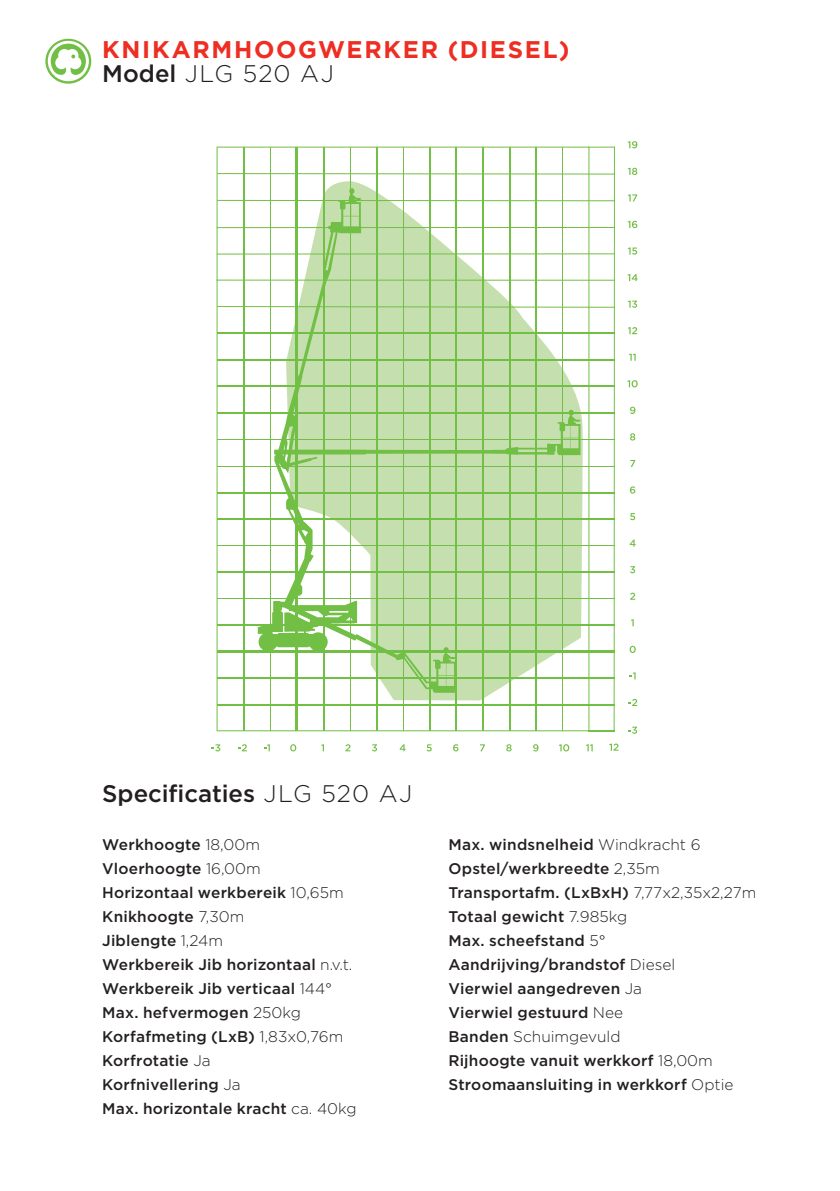
<style>
.page{position:relative;width:840px;height:1191px;background:#fff}
.page>*{position:absolute;margin:0;border:0;box-sizing:border-box;transform-origin:0 0}
.Machine_hoogwerker{font:700 24px "Gotham";letter-spacing:.07em;color:#ee2e22}
.Type_hoogwerker{font:500 24px "Gotham";letter-spacing:-.005em;color:#231f20}
.Type_hoogwerker-2{font:300 24px "Gotham";letter-spacing:.045em;color:#231f20}
.info_hoogwerker{font:500 15.4px "Gotham";letter-spacing:.015em;color:#231f20}
.info_hoogwerker-2{font:300 15.4px "Gotham";color:#231f20}
.s1{font-weight:500}
.s2{font-weight:300}
</style>
<div class="page">
<svg style="left:45px;top:39px;width:46px;height:45px"></svg>
<hr style="left:217px;top:253px;width:397px;height:1px;background:#71bf44">
<hr style="left:217px;top:651px;width:397px;height:2px;background:#71bf44">
<svg style="left:216px;top:147px;width:373px;height:584px"></svg>
<hr style="left:217px;top:704px;width:397px;height:1px;background:#71bf44">
<hr style="left:217px;top:678px;width:397px;height:1px;background:#71bf44">
<hr style="left:217px;top:439px;width:397px;height:1px;background:#71bf44">
<hr style="left:217px;top:465px;width:397px;height:1px;background:#71bf44">
<hr style="left:217px;top:492px;width:397px;height:1px;background:#71bf44">
<hr style="left:217px;top:518px;width:397px;height:1px;background:#71bf44">
<hr style="left:217px;top:545px;width:397px;height:1px;background:#71bf44">
<hr style="left:217px;top:572px;width:397px;height:1px;background:#71bf44">
<hr style="left:217px;top:598px;width:397px;height:1px;background:#71bf44">
<hr style="left:217px;top:625px;width:397px;height:1px;background:#71bf44">
<hr style="left:296px;top:148px;width:2px;height:582px;background:#71bf44">
<hr style="left:562px;top:148px;width:1px;height:582px;background:#71bf44">
<hr style="left:613px;top:147px;width:1px;height:584px;background:#71bf44">
<hr style="left:535px;top:148px;width:1px;height:582px;background:#71bf44">
<hr style="left:509px;top:148px;width:1px;height:582px;background:#71bf44">
<hr style="left:482px;top:148px;width:1px;height:582px;background:#71bf44">
<hr style="left:455px;top:148px;width:1px;height:582px;background:#71bf44">
<hr style="left:429px;top:148px;width:1px;height:582px;background:#71bf44">
<hr style="left:402px;top:148px;width:1px;height:582px;background:#71bf44">
<hr style="left:376px;top:148px;width:1px;height:582px;background:#71bf44">
<hr style="left:349px;top:148px;width:1px;height:582px;background:#71bf44">
<hr style="left:323px;top:148px;width:1px;height:582px;background:#71bf44">
<hr style="left:243px;top:148px;width:1px;height:582px;background:#71bf44">
<hr style="left:270px;top:148px;width:1px;height:582px;background:#71bf44">
<hr style="left:217px;top:200px;width:397px;height:1px;background:#71bf44">
<hr style="left:217px;top:173px;width:397px;height:2px;background:#71bf44">
<hr style="left:217px;top:227px;width:397px;height:1px;background:#71bf44">
<hr style="left:216px;top:280px;width:398px;height:1px;background:#71bf44">
<svg style="left:217px;top:306px;width:397px;height:2px"></svg>
<hr style="left:217px;top:333px;width:397px;height:1px;background:#71bf44">
<hr style="left:217px;top:359px;width:397px;height:1px;background:#71bf44">
<hr style="left:217px;top:386px;width:397px;height:1px;background:#71bf44">
<hr style="left:217px;top:412px;width:397px;height:1px;background:#71bf44">
<svg style="left:627px;top:141px;width:10px;height:7px"></svg>
<svg style="left:627px;top:168px;width:10px;height:7px"></svg>
<svg style="left:628px;top:194px;width:9px;height:7px"></svg>
<svg style="left:627px;top:221px;width:10px;height:7px"></svg>
<svg style="left:628px;top:247px;width:8px;height:8px"></svg>
<svg style="left:627px;top:274px;width:10px;height:7px"></svg>
<svg style="left:628px;top:300px;width:8px;height:8px"></svg>
<svg style="left:628px;top:327px;width:8px;height:7px"></svg>
<svg style="left:629px;top:354px;width:6px;height:7px"></svg>
<svg style="left:627px;top:380px;width:10px;height:7px"></svg>
<svg style="left:630px;top:407px;width:5px;height:7px"></svg>
<svg style="left:630px;top:433px;width:5px;height:7px"></svg>
<svg style="left:630px;top:460px;width:5px;height:7px"></svg>
<svg style="left:630px;top:486px;width:5px;height:7px"></svg>
<svg style="left:630px;top:513px;width:5px;height:7px"></svg>
<svg style="left:629px;top:539px;width:6px;height:7px"></svg>
<svg style="left:630px;top:566px;width:4px;height:7px"></svg>
<svg style="left:630px;top:592px;width:4px;height:8px"></svg>
<svg style="left:629px;top:646px;width:6px;height:7px"></svg>
<svg style="left:629px;top:672px;width:6px;height:7px"></svg>
<svg style="left:628px;top:699px;width:9px;height:7px"></svg>
<svg style="left:628px;top:726px;width:8px;height:8px"></svg>
<svg style="left:290px;top:744px;width:6px;height:7px"></svg>
<svg style="left:264px;top:744px;width:6px;height:7px"></svg>
<svg style="left:238px;top:744px;width:9px;height:7px"></svg>
<svg style="left:211px;top:744px;width:9px;height:7px"></svg>
<svg style="left:321px;top:744px;width:3px;height:7px"></svg>
<svg style="left:345px;top:744px;width:5px;height:7px"></svg>
<svg style="left:372px;top:744px;width:5px;height:7px"></svg>
<svg style="left:399px;top:744px;width:6px;height:7px"></svg>
<svg style="left:426px;top:744px;width:5px;height:7px"></svg>
<svg style="left:453px;top:744px;width:5px;height:7px"></svg>
<svg style="left:480px;top:744px;width:4px;height:7px"></svg>
<svg style="left:506px;top:744px;width:5px;height:7px"></svg>
<svg style="left:533px;top:744px;width:5px;height:7px"></svg>
<svg style="left:559px;top:744px;width:10px;height:7px"></svg>
<svg style="left:586px;top:744px;width:6px;height:7px"></svg>
<svg style="left:609px;top:743px;width:9px;height:7px"></svg>
<svg style="left:257px;top:188px;width:323px;height:505px;fill:#c5e0ae"></svg>
<svg style="left:587px;top:730px;width:26px;height:1px"></svg>
<svg style="left:587px;top:147px;width:27px;height:1px"></svg>
<p class="Machine_hoogwerker" style="left:102px;top:36px;width:468px">KNIKARMHOOGWERKER (DIESEL)</p>
<p class="Type_hoogwerker-2" style="left:102px;top:60px;width:233px"><span class="s1">Model</span> JLG 520 AJ</p>
<p class="Type_hoogwerker" style="left:102px;top:780px;width:311px">Specificaties <span class="s2">JLG 520 AJ</span></p>
<p class="info_hoogwerker" style="left:102px;top:836px;width:159px">Werkhoogte <span class="s2">18,00m</span></p>
<p class="info_hoogwerker" style="left:102px;top:860px;width:160px">Vloerhoogte <span class="s2">16,00m</span></p>
<p class="info_hoogwerker" style="left:102px;top:884px;width:243px">Horizontaal werkbereik <span class="s2">10,65m</span></p>
<p class="info_hoogwerker" style="left:102px;top:908px;width:144px">Knikhoogte <span class="s2">7,30m</span></p>
<p class="info_hoogwerker" style="left:102px;top:932px;width:122px">Jiblengte <span class="s2">1,24m</span></p>
<p class="info_hoogwerker" style="left:102px;top:956px;width:252px">Werkbereik Jib horizontaal <span class="s2">n.v.t.</span></p>
<p class="info_hoogwerker" style="left:102px;top:980px;width:231px">Werkbereik Jib verticaal <span class="s2">144°</span></p>
<p class="info_hoogwerker" style="left:102px;top:1004px;width:200px">Max. hefvermogen <span class="s2">250kg</span></p>
<p class="info_hoogwerker" style="left:102px;top:1028px;width:242px">Korfafmeting (LxB) <span class="s2">1,83x0,76m</span></p>
<p class="info_hoogwerker" style="left:102px;top:1052px;width:110px">Korfrotatie <span class="s2">Ja</span></p>
<p class="info_hoogwerker" style="left:102px;top:1076px;width:140px">Korfnivellering <span class="s2">Ja</span></p>
<p class="info_hoogwerker" style="left:102px;top:1100px;width:256px">Max. horizontale kracht <span class="s2">ca. 40kg</span></p>
<p class="info_hoogwerker" style="left:448px;top:836px;width:254px">Max. windsnelheid <span class="s2">Windkracht 6</span></p>
<p class="info_hoogwerker" style="left:448px;top:860px;width:213px">Opstel/werkbreedte <span class="s2">2,35m</span></p>
<p class="info_hoogwerker" style="left:448px;top:884px;width:309px">Transportafm. (LxBxH) <span class="s2">7,77x2,35x2,27m</span></p>
<p class="info_hoogwerker" style="left:448px;top:908px;width:180px">Totaal gewicht <span class="s2">7.985kg</span></p>
<p class="info_hoogwerker" style="left:448px;top:932px;width:159px">Max. scheefstand <span class="s2">5°</span></p>
<p class="info_hoogwerker" style="left:448px;top:956px;width:228px">Aandrijving/brandstof <span class="s2">Diesel</span></p>
<p class="info_hoogwerker" style="left:448px;top:980px;width:195px">Vierwiel aangedreven <span class="s2">Ja</span></p>
<p class="info_hoogwerker" style="left:448px;top:1004px;width:176px">Vierwiel gestuurd <span class="s2">Nee</span></p>
<p class="info_hoogwerker-2" style="left:448px;top:1028px;width:173px"><span class="s1">Banden</span> Schuimgevuld</p>
<p class="info_hoogwerker" style="left:448px;top:1052px;width:266px">Rijhoogte vanuit werkkorf <span class="s2">18,00m</span></p>
<p class="info_hoogwerker" style="left:448px;top:1076px;width:286px">Stroomaansluiting in werkkorf <span class="s2">Optie</span></p>
</div>
